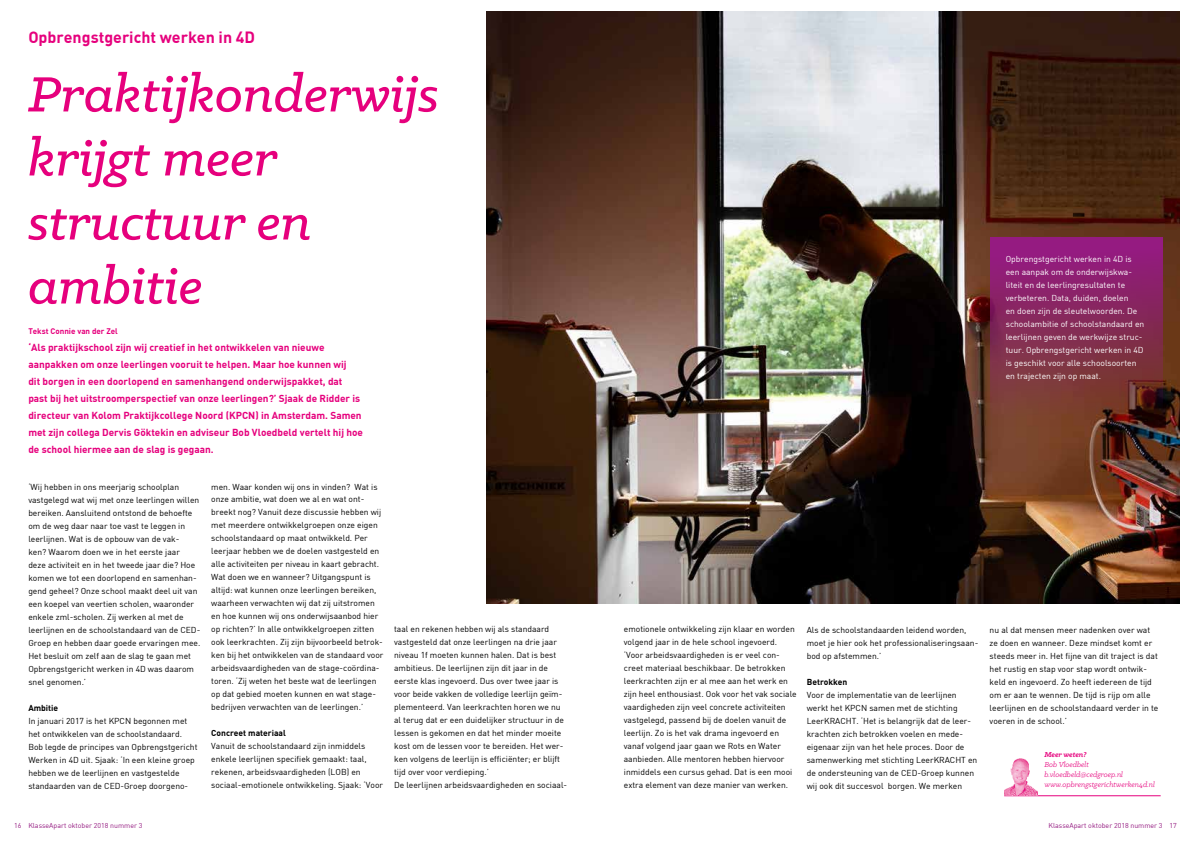
<style>
.page{position:relative;width:1191px;height:842px;background:#fff}
.page>*{position:absolute;margin:0;border:0;box-sizing:border-box;transform-origin:0 0}
.t1{font:italic 500 56px/64px "Klinic Slab";color:#e6007d}
.t2{font:700 16px "Wish DIN";color:#e6007d}
.t3{font:700 10px/17px "Wish DIN";color:#e6007d}
.t4{font:8.5px/13px "Wish DIN";color:#000}
.t5{font:8.5px/13px "Wish DIN";color:#fff}
.t6{font:700 8.5px "Wish DIN";color:#000}
.t7{font:italic 8px/10px "Klinic Slab";color:#e6007d}
.t8{font:700 8px "Wish DIN";color:#e6007d}
.t9{font:italic 700 8px "Klinic Slab";color:#e6007d}
.t10{font:7px "Wish DIN";color:#951b81}
</style>
<div class="page">
<img style="left:486px;top:12px;width:693px;height:592px">
<hr style="left:1004px;top:795px;width:156px;height:1px;background:#e6007d">
<img style="left:1004px;top:758px;width:34px;height:37px">
<svg style="left:989px;top:237px;width:173px;height:190px"></svg>
<h2 class="t2" style="left:28px;top:27px;width:228px">Opbrengstgericht werken in 4D</h2>
<h1 class="t1" style="left:28px;top:61px;width:412px">Praktijkonderwijs krijgt meer structuur en ambitie</h1>
<p class="t8" style="left:28px;top:326px;width:91px">Tekst Connie van der Zel</p>
<p class="t3" style="left:28px;top:339px;width:336px">‘Als praktijkschool zijn wij creatief in het ontwikkelen van nieuwe aanpakken om onze leerlingen vooruit te helpen. Maar hoe kunnen wij<br>dit borgen in een doorlopend en samenhangend onderwijspakket, dat past bij het uitstroomperspectief van onze leerlingen?’ Sjaak de Ridder is directeur van Kolom Praktijkcollege Noord (KPCN) in Amsterdam. Samen met zijn collega Dervis Göktekin en adviseur Bob Vloedbeld vertelt hij hoe de school hiermee aan de slag is gegaan.</p>
<p class="t4" style="left:28px;top:480px;width:174px">‘Wij hebben in ons meerjarig schoolplan vastgelegd wat wij met onze leerlingen willen bereiken. Aansluitend ontstond de behoefte om de weg daar naar toe vast te leggen in leerlijnen. Wat is de opbouw van de vak-<br>ken? Waarom doen we in het eerste jaar<br>deze activiteit en in het tweede jaar die? Hoe komen we tot een doorlopend en samenhan&shy;gend geheel? Onze school maakt deel uit van een koepel van veertien scholen, waaronder enkele zml-scholen. Zij werken al met de leerlijnen en de schoolstandaard van de CED-Groep en hebben daar goede ervaringen mee.<br>Het besluit om zelf aan de slag te gaan met Opbrengstgericht werken in 4D was daarom snel genomen.’</p>
<p class="t6" style="left:28px;top:702px;width:31px">Ambitie</p>
<p class="t4" style="left:28px;top:714px;width:171px">In januari 2017 is het KPCN begonnen met het ontwikkelen van de schoolstandaard.<br>Bob legde de principes van Opbrengstgericht Werken in 4D uit. Sjaak: ‘In een kleine groep hebben we de leerlijnen en vastgestelde standaarden van de CED-Groep doorgeno-</p>
<p class="t4" style="left:211px;top:480px;width:174px">men. Waar konden wij ons in vinden? Wat is onze ambitie, wat doen we al en wat ont&shy;breekt nog? Vanuit deze discussie hebben wij met meerdere ontwikkelgroepen onze eigen schoolstandaard op maat ontwikkeld. Per leerjaar hebben we de doelen vastgesteld en alle activiteiten per niveau in kaart gebracht.<br>Wat doen we en wanneer? Uitgangspunt is altijd: wat kunnen onze leerlingen bereiken, waarheen verwachten wij dat zij uitstromen en hoe kunnen wij ons onderwijsaanbod hier op richten?’ In alle ontwikkelgroepen zitten ook leerkrachten. Zij zijn bijvoorbeeld betrok&shy;ken bij het ontwikkelen van de standaard voor arbeidsvaardigheden van de stage-coördina&shy;toren. ‘Zij weten het beste wat de leerlingen op dat gebied moeten kunnen en wat stage&shy;bedrijven verwachten van de leerlingen.’</p>
<p class="t6" style="left:211px;top:728px;width:76px">Concreet materiaal</p>
<p class="t4" style="left:211px;top:740px;width:173px">Vanuit de schoolstandaard zijn inmiddels enkele leerlijnen specifiek gemaakt: taal, rekenen, arbeidsvaardigheden (LOB) en sociaal-emotionele ontwikkeling. Sjaak: ‘Voor</p>
<p class="t4" style="left:394px;top:623px;width:174px">taal en rekenen hebben wij als standaard vastgesteld dat onze leerlingen na drie jaar niveau 1f moeten kunnen halen. Dat is best ambitieus. De leerlijnen zijn dit jaar in de eerste klas ingevoerd. Dus over twee jaar is voor beide vakken de volledige leerlijn geïm&shy;plementeerd. Van leerkrachten horen we nu al terug dat er een duidelijker structuur in de lessen is gekomen en dat het minder moeite kost om de lessen voor te bereiden. Het wer&shy;ken volgens de leerlijn is efficiënter; er blijft tijd over voor verdieping.’<br>De leerlijnen arbeidsvaardigheden en sociaal-</p>
<p class="t4" style="left:624px;top:623px;width:174px">emotionele ontwikkeling zijn klaar en worden volgend jaar in de hele school ingevoerd. ‘Voor arbeidsvaardigheden is er veel con&shy;creet materiaal beschikbaar. De betrokken leerkrachten zijn er al mee aan het werk en zijn heel enthousiast. Ook voor het vak sociale vaardigheden zijn veel concrete activiteiten vastgelegd, passend bij de doelen vanuit de leerlijn. Zo is het vak drama ingevoerd en vanaf volgend jaar gaan we Rots en Water aanbieden. Alle mentoren hebben hiervoor inmiddels een cursus gehad. Dat is een mooi extra element van deze manier van werken.</p>
<p class="t4" style="left:806px;top:623px;width:173px">Als de schoolstandaarden leidend worden, moet je hier ook het professionaliseringsaan&shy;bod op afstemmen.’</p>
<p class="t6" style="left:806px;top:676px;width:42px">Betrokken</p>
<p class="t4" style="left:806px;top:688px;width:172px">Voor de implementatie van de leerlijnen werkt het KPCN samen met de stichting LeerKRACHT. ‘Het is belangrijk dat de leer&shy;krachten zich betrokken voelen en mede&shy;eigenaar zijn van het hele proces. Door de samenwerking met stichting LeerKRACHT en de ondersteuning van de CED-Groep kunnen wij ook dit succesvol borgen. We merken</p>
<p class="t5" style="left:1005px;top:252px;width:140px">Opbrengstgericht werken in 4D is een aanpak om de onderwijskwa&shy;liteit en de leerlingresultaten te verbeteren. Data, duiden, doelen<br>en doen zijn de sleutelwoorden. De schoolambitie of schoolstandaard en leerlijnen geven de werkwijze struc&shy;tuur. Opbrengstgericht werken in 4D is geschikt voor alle schoolsoorten en trajecten zijn op maat.</p>
<p class="t4" style="left:989px;top:623px;width:170px">nu al dat mensen meer nadenken over wat ze doen en wanneer. Deze mindset komt er steeds meer in. Het fijne van dit traject is dat het rustig en stap voor stap wordt ontwik&shy;keld en ingevoerd. Zo heeft iedereen de tijd om er aan te wennen. De tijd is rijp om alle leerlijnen en de schoolstandaard verder in te voeren in de school.’</p>
<p class="t9" style="left:1044px;top:750px;width:43px">Meer weten?</p>
<p class="t7" style="left:1044px;top:760px;width:112px">Bob Vloedbelt b.vloedbeld@cedgroep.nl www.opbrengstgerichtwerken4d.nl</p>
<p class="t10" style="left:14px;top:821px;width:130px">16 KlasseApart oktober 2018 nummer 3</p>
<p class="t10" style="left:1048px;top:821px;width:130px">KlasseApart oktober 2018 nummer 3 17</p>
</div>
